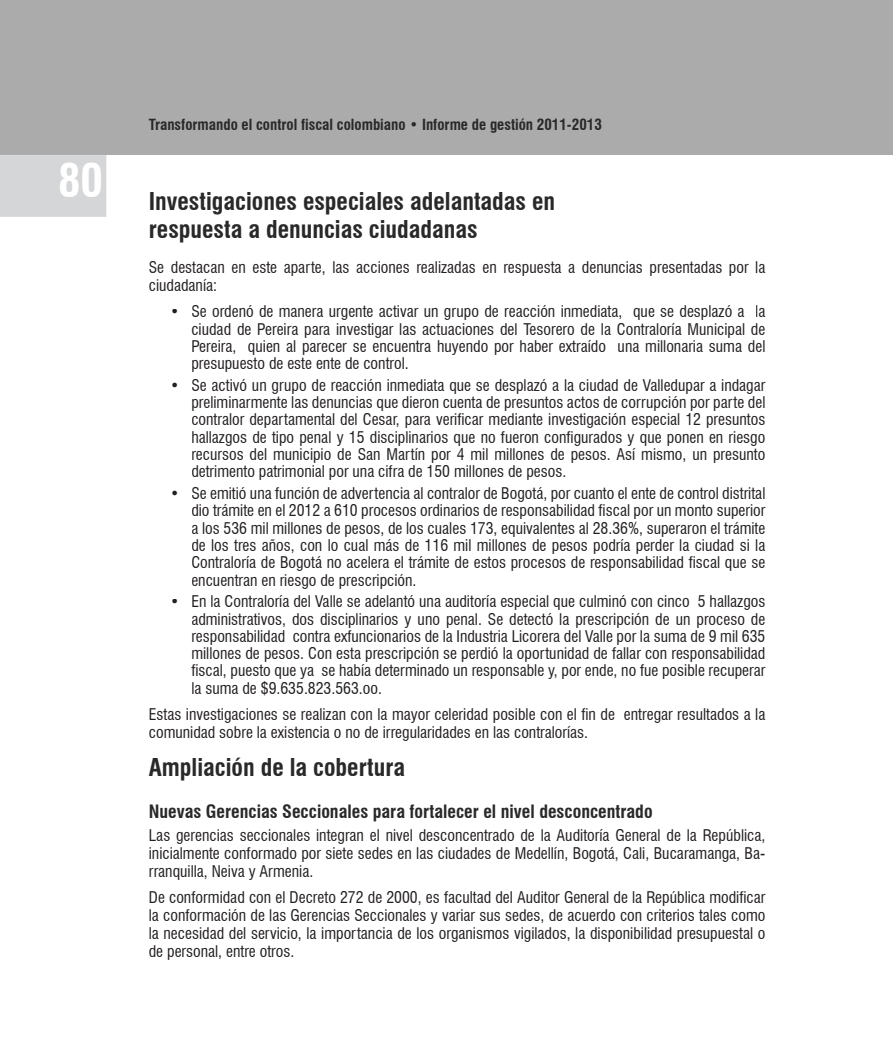
<style>
.page{position:relative;width:893px;height:1063px;background:#fff}
.page>*{position:absolute;margin:0;border:0;box-sizing:border-box;transform-origin:0 0}
.t1{font:700 condensed 45px "Swiss 721 BT";color:#fff}
.t2{font:700 condensed 24px/28.8px "Swiss 721 BT";color:#282928}
.t3{font:700 condensed 18px "Swiss 721 BT";color:#282928}
.t4{font:condensed 15.75px/17.4px "Swiss 721 BT";color:#231f20;text-align:justify}
.t5{font:700 condensed 15px "Swiss 721 BT";color:#282928}
.s1{font-weight:700}
</style>
<div class="page">
<div style="left:0;top:0;width:893px;height:155px;background:#aaabaa"></div>
<div style="left:0;top:155px;width:106px;height:62px;background:#d5d6d7"></div>
<div style="left:60px;top:163px;width:41px;height:35px;background:#d5d6d7"></div>
<h1 class="t1" style="left:58px;top:154px;width:47px">80</h1>
<p class="t5" style="left:149px;top:115px;width:454px">Transformando el control fiscal colombiano • Informe de gestión 2011-2013</p>
<h2 class="t2" style="left:149px;top:186px;width:408px">Investigaciones especiales adelantadas en respuesta a denuncias ciudadanas</h2>
<p class="t4" style="left:149px;top:259px;width:618px;line-height:18px">Se destacan en este aparte, las acciones realizadas en respuesta a denuncias presentadas por la ciudadanía:</p>
<p class="t4" style="left:191px;top:303px;width:576px;text-indent:-21px"><span class="s1">•</span> Se ordenó de manera urgente activar un grupo de reacción inmediata, que se desplazó a la ciudad de Pereira para investigar las actuaciones del Tesorero de la Contraloría Municipal de Pereira, quien al parecer se encuentra huyendo por haber extraído una millonaria suma del presupuesto de este ente de control.</p>
<p class="t4" style="left:191px;top:376px;width:576px;text-indent:-21px"><span class="s1">•</span> Se activó un grupo de reacción inmediata que se desplazó a la ciudad de Valledupar a indagar preliminarmente las denuncias que dieron cuenta de presuntos actos de corrupción por parte del contralor departamental del Cesar, para verificar mediante investigación especial 12 presuntos hallazgos de tipo penal y 15 disciplinarios que no fueron configurados y que ponen en riesgo recursos del municipio de San Martín por 4 mil millones de pesos. Así mismo, un presunto detrimento patrimonial por una cifra de 150 millones de pesos.</p>
<p class="t4" style="left:191px;top:485px;width:576px;text-indent:-21px"><span class="s1">•</span> Se emitió una función de advertencia al contralor de Bogotá, por cuanto el ente de control distrital dio trámite en el 2012 a 610 procesos ordinarios de responsabilidad fiscal por un monto superior a los 536 mil millones de pesos, de los cuales 173, equivalentes al 28.36%, superaron el trámite de los tres años, con lo cual más de 116 mil millones de pesos podría perder la ciudad si la Contraloría de Bogotá no acelera el trámite de estos procesos de responsabilidad fiscal que se encuentran en riesgo de prescripción.</p>
<p class="t4" style="left:191px;top:593px;width:576px;text-indent:-21px"><span class="s1">•</span> En la Contraloría del Valle se adelantó una auditoría especial que culminó con cinco 5 hallazgos administrativos, dos disciplinarios y uno penal. Se detectó la prescripción de un proceso de responsabilidad contra exfuncionarios de la Industria Licorera del Valle por la suma de 9 mil 635 millones de pesos. Con esta prescripción se perdió la oportunidad de fallar con responsabilidad fiscal, puesto que ya se había determinado un responsable y, por ende, no fue posible recuperar la suma de $9.635.823.563.oo.</p>
<p class="t4" style="left:149px;top:706px;width:618px;line-height:18px">Estas investigaciones se realizan con la mayor celeridad posible con el fin de entregar resultados a la comunidad sobre la existencia o no de irregularidades en las contralorías.</p>
<h2 class="t2" style="left:149px;top:752px;width:258px">Ampliación de la cobertura</h2>
<p class="t3" style="left:149px;top:801px;width:505px">Nuevas Gerencias Seccionales para fortalecer el nivel desconcentrado</p>
<p class="t4" style="left:149px;top:826px;width:618px;line-height:18px">Las gerencias seccionales integran el nivel desconcentrado de la Auditoría General de la República, inicialmente conformado por siete sedes en las ciudades de Medellín, Bogotá, Cali, Bucaramanga, Ba&shy;rranquilla, Neiva y Armenia.</p>
<p class="t4" style="left:149px;top:888px;width:618px;line-height:18px">De conformidad con el Decreto 272 de 2000, es facultad del Auditor General de la República modificar la conformación de las Gerencias Seccionales y variar sus sedes, de acuerdo con criterios tales como la necesidad del servicio, la importancia de los organismos vigilados, la disponibilidad presupuestal o de personal, entre otros.</p>
</div>
